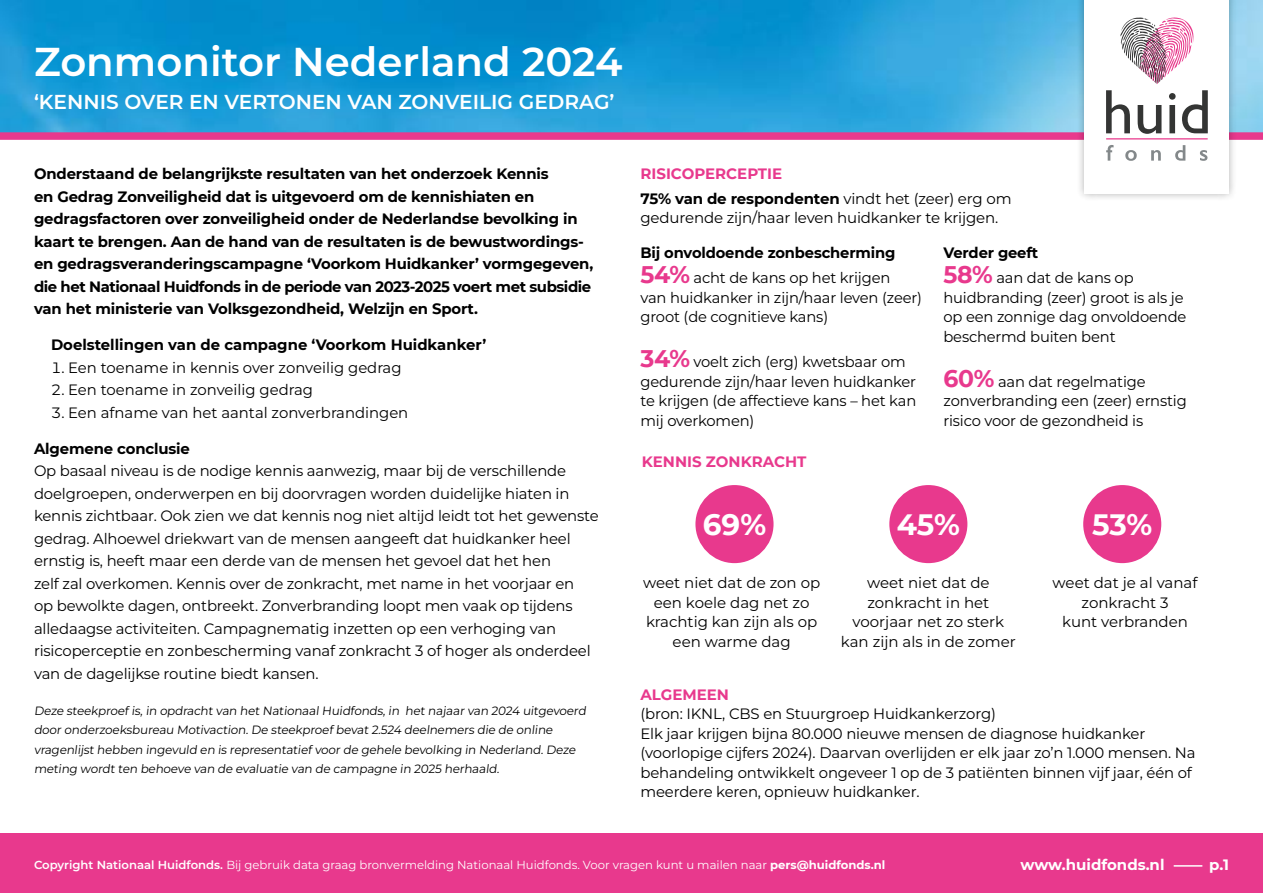
<style>
.page{position:relative;width:1263px;height:893px;background:#fff}
.page>*{position:absolute;margin:0;border:0;box-sizing:border-box;transform-origin:0 0}
.t1{font:600 40.35px "Montserrat";color:#fff}
.t2{font:700 29.4px "Montserrat";color:#fff}
.t3{font:600 20.1px "Montserrat";color:#fff}
.t4{font:15px/19.5px "Montserrat";letter-spacing:-.01em;color:#000}
.t5{font:700 15px/22.5px "Montserrat";letter-spacing:-.01em;color:#000}
.t6{font:700 15px "Montserrat";color:#e8398d}
.t7{font:700 15px "Montserrat";color:#fff}
.t8{font:12px/19.5px "Montserrat";color:#000}
.t9{font:11.7px "Montserrat";color:#fff}
.s1{font-weight:700}
.s2{font-size:24px;color:#e8398d}
.s3{font-weight:400}
.s4{font-weight:700;font-size:24px;color:#e8398d}
.s5{font-weight:600}
</style>
<div class="page">
<div style="left:0;top:834px;width:1263px;height:59px;background:#e8398d"></div>
<img style="left:0;top:0;width:1263px;height:132px">
<div style="left:695px;top:485px;width:78px;height:78px;background:#e8398d;border-radius:50%"></div>
<div style="left:889px;top:485px;width:78px;height:78px;background:#e8398d;border-radius:50%"></div>
<div style="left:1083px;top:485px;width:78px;height:78px;background:#e8398d;border-radius:50%"></div>
<div style="left:0;top:132px;width:1263px;height:8px;background:#e8398d"></div>
<div style="left:1076px;top:0;width:161px;height:201px;background:#000;opacity:.31"></div>
<div style="left:1084px;top:0;width:144px;height:194px;background:#fff"></div>
<svg style="left:1106px;top:90px;width:24px;height:43px"></svg>
<svg style="left:1138px;top:105px;width:23px;height:29px"></svg>
<svg style="left:1169px;top:93px;width:6px;height:40px"></svg>
<svg style="left:1182px;top:90px;width:26px;height:43px"></svg>
<svg style="left:1120px;top:18px;width:74px;height:66px"></svg>
<hr style="left:1106px;top:138px;width:102px;height:1px;background:#e93a8d">
<svg style="left:1106px;top:145px;width:7px;height:16px"></svg>
<svg style="left:1125px;top:150px;width:12px;height:11px"></svg>
<svg style="left:1151px;top:150px;width:10px;height:11px"></svg>
<svg style="left:1175px;top:145px;width:10px;height:16px"></svg>
<svg style="left:1200px;top:150px;width:7px;height:11px"></svg>
<hr style="left:1174px;top:865px;width:28px;height:2px;background:#fff">
<h1 class="t1" style="left:34px;top:33px;width:590px">Zonmonitor Nederland 2024</h1>
<h3 class="t3" style="left:34px;top:88px;width:582px">‘KENNIS OVER EN VERTONEN VAN ZONVEILIG GEDRAG’</h3>
<p class="t5" style="left:34px;top:162px;width:561px">Onderstaand de belangrijkste resultaten van het onderzoek Kennis<br>en Gedrag Zonveiligheid dat is uitgevoerd om de kennishiaten en gedragsfactoren over zonveiligheid onder de Nederlandse bevolking in kaart te brengen. Aan de hand van de resultaten is de bewustwordings&shy;en gedragsveranderingscampagne ‘Voorkom Huidkanker’ vormgegeven, die het Nationaal Huidfonds in de periode van 2023-2025 voert met subsidie van het ministerie van Volksgezondheid, Welzijn en Sport.</p>
<p class="t5" style="left:51px;top:333px;width:437px">Doelstellingen van de campagne ‘Voorkom Huidkanker’</p>
<p class="t4" style="left:51px;top:357px;width:352px">1. Een toename in kennis over zonveilig gedrag</p>
<p class="t4" style="left:51px;top:380px;width:263px">2. Een toename in zonveilig gedrag</p>
<p class="t4" style="left:51px;top:402px;width:359px">3. Een afname van het aantal zonverbrandingen</p>
<p class="t5" style="left:34px;top:436px;width:157px">Algemene conclusie</p>
<p class="t4" style="left:34px;top:459px;width:566px;line-height:22.5px">Op basaal niveau is de nodige kennis aanwezig, maar bij de verschillende doelgroepen, onderwerpen en bij doorvragen worden duidelijke hiaten in kennis zichtbaar. Ook zien we dat kennis nog niet altijd leidt tot het gewenste gedrag. Alhoewel driekwart van de mensen aangeeft dat huidkanker heel ernstig is, heeft maar een derde van de mensen het gevoel dat het hen<br>zelf zal overkomen. Kennis over de zonkracht, met name in het voorjaar en<br>op bewolkte dagen, ontbreekt. Zonverbranding loopt men vaak op tijdens alledaagse activiteiten. Campagnematig inzetten op een verhoging van risicoperceptie en zonbescherming vanaf zonkracht 3 of hoger als onderdeel van de dagelijkse routine biedt kansen.</p>
<p class="t8" style="left:34px;top:700px;width:555px">Deze steekproef is, in opdracht van het Nationaal Huidfonds, in het najaar van 2024 uitgevoerd door onderzoeksbureau Motivaction. De steekproef bevat 2.524 deelnemers die de online vragenlijst hebben ingevuld en is representatief voor de gehele bevolking in Nederland. Deze meting wordt ten behoeve van de evaluatie van de campagne in 2025 herhaald.</p>
<p class="t6" style="left:640px;top:163px;width:143px">RISICOPERCEPTIE</p>
<p class="t4" style="left:640px;top:188px;width:373px"><span class="s1">75% van de respondenten</span> vindt het (zeer) erg om gedurende zijn/haar leven huidkanker te krijgen.</p>
<p class="t5" style="left:640px;top:239px;width:256px;line-height:25.5px">Bij onvoldoende zonbescherming<br><span class="s2">54%</span> <span class="s3">acht de kans op het krijgen</span></p>
<p class="t4" style="left:640px;top:287px;width:283px">van huidkanker in zijn/haar leven (zeer) groot (de cognitieve kans)</p>
<p class="t4" style="left:640px;top:352px;width:277px"><span class="s4">34%</span> voelt zich (erg) kwetsbaar om gedurende zijn/haar leven huidkanker te krijgen (de affectieve kans – het kan mij overkomen)</p>
<p class="t4" style="left:943px;top:239px;width:192px;line-height:25.5px"><span class="s1">Verder geeft<br></span><span class="s4">58%</span> aan dat de kans op</p>
<p class="t4" style="left:943px;top:287px;width:244px">huidbranding (zeer) groot is als je op een zonnige dag onvoldoende beschermd buiten bent</p>
<p class="t4" style="left:943px;top:371px;width:245px"><span class="s4">60%</span> aan dat regelmatige zonverbranding een (zeer) ernstig risico voor de gezondheid is</p>
<p class="t6" style="left:642px;top:451px;width:166px">KENNIS ZONKRACHT</p>
<h2 class="t2" style="left:703px;top:503px;width:65px">69%</h2>
<h2 class="t2" style="left:897px;top:503px;width:65px">45%</h2>
<h2 class="t2" style="left:1092px;top:503px;width:62px">53%</h2>
<p class="t4" style="left:643px;top:573px;width:179px;text-align:center">weet niet dat de zon op een koele dag net zo krachtig kan zijn als op een warme dag</p>
<p class="t4" style="left:841px;top:573px;width:176px;text-align:center">weet niet dat de zonkracht in het voorjaar net zo sterk kan zijn als in de zomer</p>
<p class="t4" style="left:1053px;top:573px;width:146px;text-align:center">weet dat je al vanaf zonkracht 3<br>kunt verbranden</p>
<p class="t6" style="left:640px;top:683px;width:90px">ALGEMEEN</p>
<p class="t4" style="left:640px;top:704px;width:556px">(bron: IKNL, CBS en Stuurgroep Huidkankerzorg)<br>Elk jaar krijgen bijna 80.000 nieuwe mensen de diagnose huidkanker (voorlopige cijfers 2024). Daarvan overlijden er elk jaar zo’n 1.000 mensen. Na behandeling ontwikkelt ongeveer 1 op de 3 patiënten binnen vijf jaar, één of meerdere keren, opnieuw huidkanker.</p>
<p class="t9" style="left:34px;top:857px;width:853px"><span class="s5">Copyright Nationaal Huidfonds.</span> Bij gebruik data graag bronvermelding Nationaal Huidfonds. Voor vragen kunt u mailen naar <span class="s1">pers@huidfonds.nl</span></p>
<p class="t7" style="left:1020px;top:853px;width:145px">www.huidfonds.nl</p>
<p class="t7" style="left:1209px;top:853px;width:21px">p.1</p>
</div>
